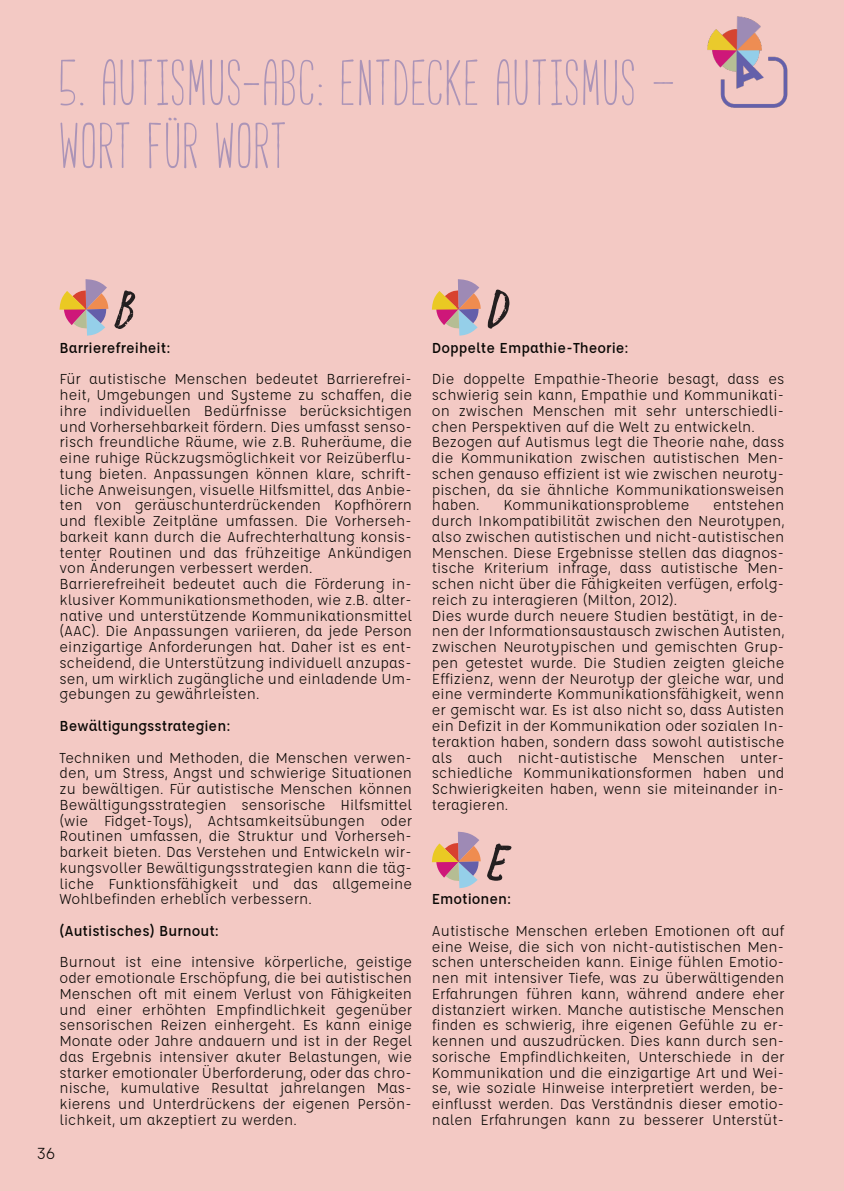
<style>
.page{position:relative;width:844px;height:1191px;background:#fff}
.page>*{position:absolute;margin:0;border:0;box-sizing:border-box;transform-origin:0 0}
.t1{font:63px/63px "Cabana";letter-spacing:.05em;color:rgb(100 95 170/.5)}
.t2{font:58.98px "Odachi";color:#231f20}
.t3{font:17.5px "Affogato";color:#080704}
.t4{font:15.75px/15.8px "Affogato";color:#080704}
.t5{font:500 15.75px "Affogato";color:#080704}
</style>
<div class="page">
<div style="left:0;top:0;width:843px;height:1191px;background:#f3c9c4"></div>
<img style="left:707px;top:16px;width:81px;height:92px">
<svg style="left:59px;top:279px;width:49px;height:57px"></svg>
<svg style="left:432px;top:279px;width:48px;height:57px"></svg>
<svg style="left:431px;top:831px;width:49px;height:57px"></svg>
<h1 class="t1" style="left:60px;top:54px;width:615px">5. AUTISMUS-ABC: ENTDECKE AUTISMUS –<br>WORT FÜR WORT</h1>
<h2 class="t2" style="left:117px;top:275px;width:21px">B</h2>
<h2 class="t2" style="left:489px;top:275px;width:23px">D</h2>
<p class="t5" style="left:60px;top:338px;width:112px">Barrierefreiheit:</p>
<p class="t4" style="left:60px;top:371px;width:354px">Für autistische Menschen bedeutet Barrierefrei&shy;heit, Umgebungen und Systeme zu schaffen, die ihre individuellen Bedürfnisse berücksichtigen und Vorhersehbarkeit fördern. Dies umfasst senso&shy;risch freundliche Räume, wie z.B. Ruheräume, die eine ruhige Rückzugsmöglichkeit vor Reizüberflu&shy;tung bieten. Anpassungen können klare, schrift&shy;liche Anweisungen, visuelle Hilfsmittel, das Anbie&shy;ten von geräuschunterdrückenden Kopfhörern und flexible Zeitpläne umfassen. Die Vorherseh&shy;barkeit kann durch die Aufrechterhaltung konsis&shy;tenter Routinen und das frühzeitige Ankündigen von Änderungen verbessert werden.<br>Barrierefreiheit bedeutet auch die Förderung in&shy;klusiver Kommunikationsmethoden, wie z.B. alter&shy;native und unterstützende Kommunikationsmittel (AAC). Die Anpassungen variieren, da jede Person einzigartige Anforderungen hat. Daher ist es ent&shy;scheidend, die Unterstützung individuell anzupas&shy;sen, um wirklich zugängliche und einladende Um&shy;gebungen zu gewährleisten.</p>
<p class="t5" style="left:60px;top:716px;width:172px">Bewältigungsstrategien:</p>
<p class="t4" style="left:60px;top:749px;width:354px;text-align:justify">Techniken und Methoden, die Menschen verwen&shy;den, um Stress, Angst und schwierige Situationen zu bewältigen. Für autistische Menschen können Bewältigungsstrategien sensorische Hilfsmittel (wie Fidget-Toys), Achtsamkeitsübungen oder Routinen umfassen, die Struktur und Vorherseh&shy;barkeit bieten. Das Verstehen und Entwickeln wir&shy;kungsvoller Bewältigungsstrategien kann die täg&shy;liche Funktionsfähigkeit und das allgemeine Wohlbefinden erheblich verbessern.</p>
<p class="t5" style="left:60px;top:921px;width:161px">(Autistisches) Burnout:</p>
<p class="t4" style="left:60px;top:954px;width:354px;text-align:justify">Burnout ist eine intensive körperliche, geistige oder emotionale Erschöpfung, die bei autistischen Menschen oft mit einem Verlust von Fähigkeiten und einer erhöhten Empfindlichkeit gegenüber sensorischen Reizen einhergeht. Es kann einige Monate oder Jahre andauern und ist in der Regel das Ergebnis intensiver akuter Belastungen, wie starker emotionaler Überforderung, oder das chro&shy;nische, kumulative Resultat jahrelangen Mas&shy;kierens und Unterdrückens der eigenen Persön&shy;lichkeit, um akzeptiert zu werden.</p>
<p class="t3" style="left:37px;top:1142px;width:20px">36</p>
<p class="t5" style="left:432px;top:338px;width:198px">Doppelte Empathie-Theorie:</p>
<p class="t4" style="left:432px;top:371px;width:354px">Die doppelte Empathie-Theorie besagt, dass es schwierig sein kann, Empathie und Kommunikati&shy;on zwischen Menschen mit sehr unterschiedli&shy;chen Perspektiven auf die Welt zu entwickeln.<br>Bezogen auf Autismus legt die Theorie nahe, dass die Kommunikation zwischen autistischen Men&shy;schen genauso effizient ist wie zwischen neuroty&shy;pischen, da sie ähnliche Kommunikationsweisen haben.</p>
<p class="t4" style="left:503px;top:497px;width:187px">Kommunikationsprobleme</p>
<p class="t4" style="left:432px;top:497px;width:354px;text-indent:281px">entstehen durch Inkompatibilität zwischen den Neurotypen, also zwischen autistischen und nicht-autistischen Menschen. Diese Ergebnisse stellen das diagnos&shy;tische Kriterium infrage, dass autistische Men&shy;schen nicht über die Fähigkeiten verfügen, erfolg&shy;reich zu interagieren (Milton, 2012).<br>Dies wurde durch neuere Studien bestätigt, in de&shy;nen der Informationsaustausch zwischen Autisten, zwischen Neurotypischen und gemischten Grup&shy;pen getestet wurde. Die Studien zeigten gleiche Effizienz, wenn der Neurotyp der gleiche war, und eine verminderte Kommunikationsfähigkeit, wenn er gemischt war. Es ist also nicht so, dass Autisten ein Defizit in der Kommunikation oder sozialen In&shy;teraktion haben, sondern dass sowohl autistische als auch nicht-autistische Menschen unter&shy;schiedliche Kommunikationsformen haben und Schwierigkeiten haben, wenn sie miteinander in&shy;teragieren.</p>
<h2 class="t2" style="left:489px;top:827px;width:22px">E</h2>
<p class="t5" style="left:432px;top:890px;width:81px">Emotionen:</p>
<p class="t4" style="left:432px;top:922px;width:354px;text-align:justify">Autistische Menschen erleben Emotionen oft auf eine Weise, die sich von nicht-autistischen Men&shy;schen unterscheiden kann. Einige fühlen Emotio&shy;nen mit intensiver Tiefe, was zu überwältigenden Erfahrungen führen kann, während andere eher distanziert wirken. Manche autistische Menschen finden es schwierig, ihre eigenen Gefühle zu er&shy;kennen und auszudrücken. Dies kann durch sen&shy;sorische Empfindlichkeiten, Unterschiede in der Kommunikation und die einzigartige Art und Wei&shy;se, wie soziale Hinweise interpretiert werden, be&shy;einflusst werden. Das Verständnis dieser emotio&shy;nalen Erfahrungen kann zu besserer Unterstüt-</p>
</div>
